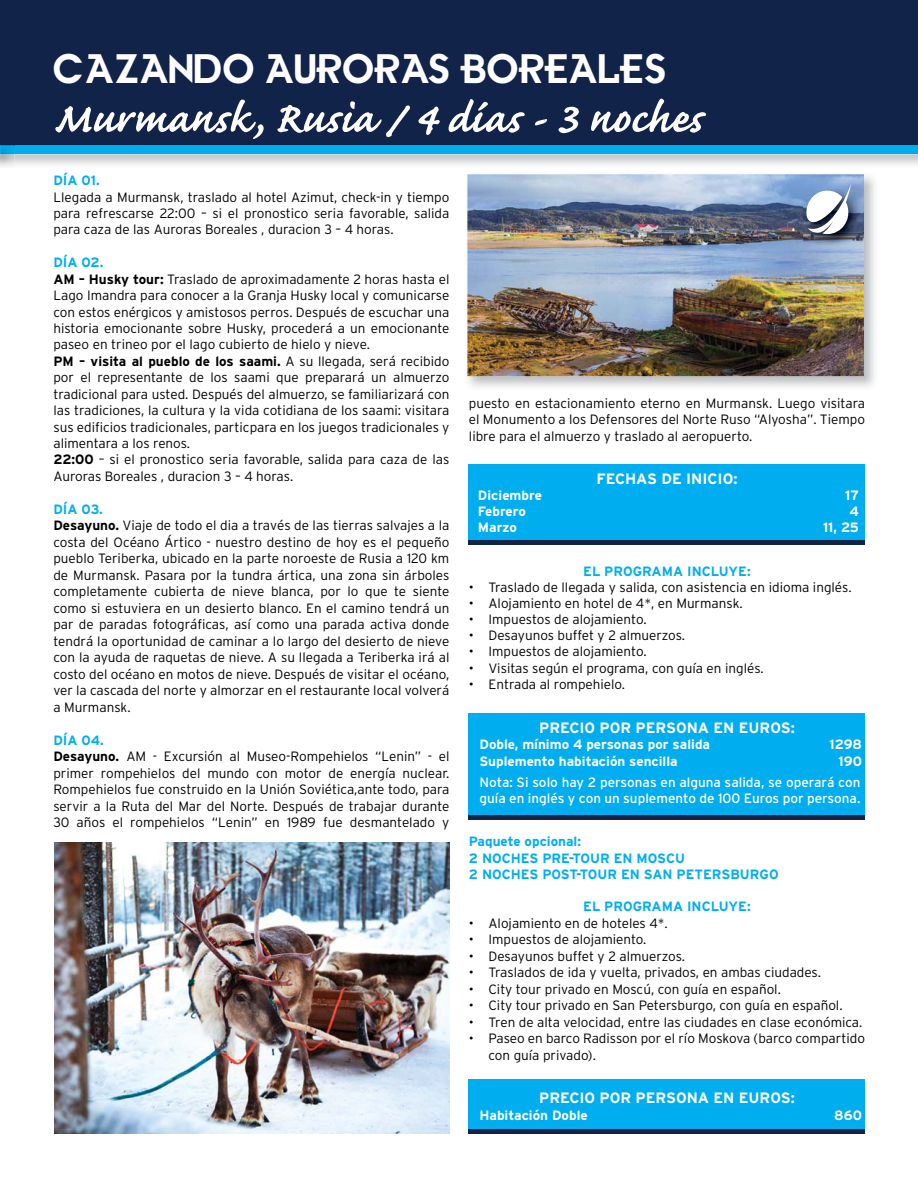
<style>
.page{position:relative;width:918px;height:1188px;background:#fff}
.page>*{position:absolute;margin:0;border:0;box-sizing:border-box;transform-origin:0 0}
.t1{font:700 54px "Caflisch Script";color:#fff}
.t2{font:40.5px "Ambient";color:#fff}
.t3{font:700 15px "Interstate";color:#fff}
.t4{font:300 13.5px/16.5px "Interstate";color:#000}
.t5{font:700 13.5px/16.2px "Interstate";color:#00aeef}
.t6{font:700 13.5px "Interstate";color:#fff}
.t7{font:13.5px/16.5px "Interstate";color:#fff}
.s1{font-weight:700;color:#00aeef}
.s2{font-weight:700}
</style>
<div class="page">
<div style="left:468px;top:713px;width:397px;height:107px;background:#00aeef"></div>
<hr style="left:468px;top:816px;width:397px;height:4px;background:#122349">
<div style="left:468px;top:464px;width:397px;height:76px;background:#00aeef"></div>
<hr style="left:468px;top:540px;width:397px;height:4px;background:#122349">
<div style="left:468px;top:1079px;width:397px;height:51px;background:#00aeef"></div>
<hr style="left:468px;top:1130px;width:397px;height:4px;background:#122349">
<div style="left:0;top:0;width:918px;height:151px;background:#122349"></div>
<div style="left:0;top:145px;width:918px;height:9px;background:#00aeef"></div>
<svg style="left:1px;top:145px;width:14px;height:9px"></svg>
<img style="left:467px;top:174px;width:397px;height:202px">
<img style="left:54px;top:842px;width:396px;height:292px">
<img style="left:803px;top:182px;width:60px;height:65px">
<svg style="left:806px;top:184px;width:45px;height:51px"></svg>
<h2 class="t2" style="left:53px;top:46px;width:615px">CAZANDO AURORAS BOREALES</h2>
<h1 class="t1" style="left:53px;top:81px;width:650px">Murmansk, Rusia / 4 días - 3 noches</h1>
<p class="t5" style="left:53px;top:172px;width:48px">DÍA 01.</p>
<p class="t4" style="left:53px;top:190px;width:398px;text-align:justify">Llegada a Murmansk, traslado al hotel Azimut, check-in y tiempo para refrescarse 22:00 – si el pronostico seria favorable, salida para caza de las Auroras Boreales , duracion 3 – 4 horas.</p>
<p class="t4" style="left:53px;top:256px;width:398px"><span class="s1">DÍA 02.<br></span><span class="s2">AM – Husky tour:</span> Traslado de aproximadamente 2 horas hasta el Lago Imandra para conocer a la Granja Husky local y comunicarse con estos enérgicos y amistosos perros. Después de escuchar una historia emocionante sobre Husky, procederá a un emocionante paseo en trineo por el lago cubierto de hielo y nieve.<br><span class="s2">PM – visita al pueblo de los saami.</span> A su llegada, será recibido por el representante de los saami que preparará un almuerzo tradicional para usted. Después del almuerzo, se familiarizará con las tradiciones, la cultura y la vida cotidiana de los saami: visitara sus edificios tradicionales, particpara en los juegos tradicionales y alimentara a los renos.<br><span class="s2">22:00</span> – si el pronostico seria favorable, salida para caza de las Auroras Boreales , duracion 3 – 4 horas.</p>
<p class="t4" style="left:53px;top:502px;width:398px"><span class="s1">DÍA 03.<br></span><span class="s2">Desayuno.</span> Viaje de todo el dia a través de las tierras salvajes a la costa del Océano Ártico - nuestro destino de hoy es el pequeño pueblo Teriberka, ubicado en la parte noroeste de Rusia a 120 km de Murmansk. Pasara por la tundra ártica, una zona sin árboles completamente cubierta de nieve blanca, por lo que te siente como si estuviera en un desierto blanco. En el camino tendrá un par de paradas fotográficas, así como una parada activa donde tendrá la oportunidad de caminar a lo largo del desierto de nieve con la ayuda de raquetas de nieve. A su llegada a Teriberka irá al costo del océano en motos de nieve. Después de visitar el océano, ver la cascada del norte y almorzar en el restaurante local volverá a Murmansk.</p>
<p class="t4" style="left:53px;top:733px;width:398px"><span class="s1">DÍA 04.<br></span><span class="s2">Desayuno.</span> AM - Excursión al Museo-Rompehielos “Lenin” - el primer rompehielos del mundo con motor de energía nuclear.<br>Rompehielos fue construido en la Unión Soviética,ante todo, para servir a la Ruta del Mar del Norte. Después de trabajar durante 30 años el rompehielos “Lenin” en 1989 fue desmantelado y</p>
<p class="t4" style="left:469px;top:396px;width:398px;text-align:justify">puesto en estacionamiento eterno en Murmansk. Luego visitara el Monumento a los Defensores del Norte Ruso “Alyosha”. Tiempo libre para el almuerzo y traslado al aeropuerto.</p>
<p class="t3" style="left:596px;top:470px;width:143px">FECHAS DE INICIO:</p>
<p class="t6" style="left:478px;top:488px;width:65px">Diciembre</p>
<p class="t6" style="left:845px;top:488px;width:15px">17</p>
<p class="t6" style="left:478px;top:504px;width:49px">Febrero</p>
<p class="t6" style="left:850px;top:504px;width:11px">4</p>
<p class="t6" style="left:478px;top:520px;width:41px">Marzo</p>
<p class="t6" style="left:823px;top:520px;width:37px">11, 25</p>
<p class="t5" style="left:583px;top:563px;width:169px">EL PROGRAMA INCLUYE:</p>
<p class="t4" style="left:469px;top:580px;width:384px">• Traslado de llegada y salida, con asistencia en idioma inglés.</p>
<p class="t4" style="left:469px;top:596px;width:275px">• Alojamiento en hotel de 4*, en Murmansk.</p>
<p class="t4" style="left:469px;top:613px;width:179px">• Impuestos de alojamiento.</p>
<p class="t4" style="left:469px;top:629px;width:218px">• Desayunos buffet y 2 almuerzos.</p>
<p class="t4" style="left:469px;top:645px;width:179px">• Impuestos de alojamiento.</p>
<p class="t4" style="left:469px;top:661px;width:296px">• Visitas según el programa, con guía en inglés.</p>
<p class="t4" style="left:469px;top:678px;width:158px">• Entrada al rompehielo.</p>
<p class="t3" style="left:539px;top:719px;width:257px">PRECIO POR PERSONA EN EUROS:</p>
<p class="t6" style="left:479px;top:737px;width:232px">Doble, mínimo 4 personas por salida</p>
<p class="t6" style="left:830px;top:737px;width:34px">1298</p>
<p class="t6" style="left:479px;top:753px;width:200px">Suplemento habitación sencilla</p>
<p class="t6" style="left:839px;top:753px;width:25px">190</p>
<p class="t7" style="left:479px;top:775px;width:383px">Nota: Si solo hay 2 personas en alguna salida, se operará con guía en inglés y con un suplemento de 100 Euros por persona.</p>
<p class="t5" style="left:469px;top:834px;width:311px">Paquete opcional:<br>2 NOCHES PRE-TOUR EN MOSCU<br>2 NOCHES POST-TOUR EN SAN PETERSBURGO</p>
<p class="t5" style="left:583px;top:898px;width:169px">EL PROGRAMA INCLUYE:</p>
<p class="t4" style="left:469px;top:916px;width:200px">• Alojamiento en de hoteles 4*.</p>
<p class="t4" style="left:469px;top:933px;width:179px">• Impuestos de alojamiento.</p>
<p class="t4" style="left:469px;top:949px;width:218px">• Desayunos buffet y 2 almuerzos.</p>
<p class="t4" style="left:469px;top:966px;width:354px">• Traslados de ida y vuelta, privados, en ambas ciudades.</p>
<p class="t4" style="left:469px;top:982px;width:313px">• City tour privado en Moscú, con guía en español.</p>
<p class="t4" style="left:469px;top:999px;width:375px">• City tour privado en San Petersburgo, con guía en español.</p>
<p class="t4" style="left:469px;top:1015px;width:395px">• Tren de alta velocidad, entre las ciudades en clase económica.</p>
<p class="t4" style="left:488px;top:1032px;width:378px;text-indent:-19px">• Paseo en barco Radisson por el río Moskova (barco compartido con guía privado).</p>
<p class="t3" style="left:539px;top:1089px;width:257px">PRECIO POR PERSONA EN EUROS:</p>
<p class="t6" style="left:479px;top:1107px;width:110px">Habitación Doble</p>
<p class="t6" style="left:834px;top:1107px;width:29px">860</p>
</div>
